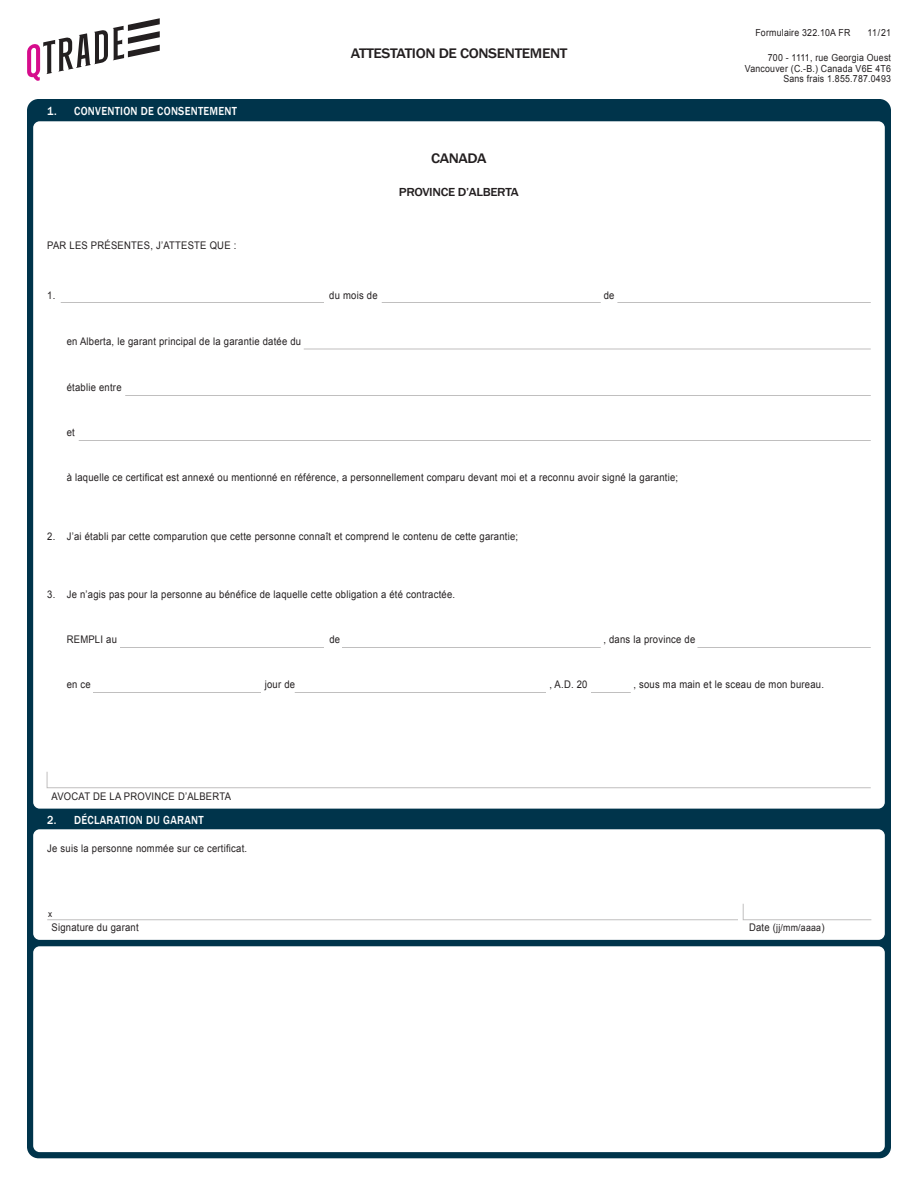
<style>
.page{position:relative;width:918px;height:1188px;background:#fff}
.page>*{position:absolute;margin:0;border:0;box-sizing:border-box;transform-origin:0 0}
.t1{font:500 14.25px "Franklin Gothic";letter-spacing:-.025em;color:#231f20;scale:1.1 1}
.t2{font:500 12px "Franklin Gothic";letter-spacing:.025em;color:#fff;scale:.9 1}
.t3{font:500 12px "Franklin Gothic";letter-spacing:-.025em;color:#231f20;scale:1.1 1}
.t4{font:10.5px "Arial";letter-spacing:.025em;color:#231f20;scale:.9 1}
.t5{font:9.75px/10.5px "Arial";letter-spacing:.025em;color:#231f20;text-align:right;scale:.9 1}
.t6{font:9px "Arial";color:#231f20;scale:.9 1}
.s1{font-size:10.5px}
</style>
<div class="page">
<div style="left:27px;top:99px;width:864px;height:1059px;background:#00344b;border-radius:11px"></div>
<div style="left:33px;top:121px;width:852px;height:688px;background:#fff;border-radius:6px"></div>
<div style="left:33px;top:946px;width:852px;height:206px;background:#fff;border-radius:6px"></div>
<div style="left:33px;top:829px;width:852px;height:111px;background:#fff;border-radius:6px"></div>
<svg style="left:743px;top:903px;width:129px;height:17px"></svg>
<hr style="left:47px;top:920px;width:691px;height:1px;background:#c0bfbf">
<svg style="left:47px;top:772px;width:824px;height:16px"></svg>
<hr style="left:617px;top:302px;width:254px;height:1px;background:#c0bfbf">
<hr style="left:304px;top:349px;width:567px;height:1px;background:#c0bfbf">
<hr style="left:382px;top:302px;width:219px;height:1px;background:#c0bfbf">
<hr style="left:61px;top:302px;width:263px;height:1px;background:#c0bfbf">
<hr style="left:125px;top:395px;width:746px;height:1px;background:#c0bfbf">
<hr style="left:79px;top:440px;width:792px;height:1px;background:#c0bfbf">
<hr style="left:698px;top:647px;width:173px;height:1px;background:#c0bfbf">
<hr style="left:342px;top:647px;width:259px;height:1px;background:#c0bfbf">
<hr style="left:120px;top:647px;width:204px;height:1px;background:#c0bfbf">
<hr style="left:591px;top:692px;width:40px;height:1px;background:#c0bfbf">
<hr style="left:295px;top:692px;width:251px;height:1px;background:#c0bfbf">
<hr style="left:93px;top:692px;width:168px;height:1px;background:#c0bfbf">
<svg style="left:27px;top:18px;width:133px;height:63px"></svg>
<p class="t2" style="left:47px;top:103px;width:212px">1. CONVENTION DE CONSENTEMENT</p>
<p class="t4" style="left:47px;top:238px;width:212px">PAR LES PRÉSENTES, J’ATTESTE QUE :</p>
<h1 class="t1" style="left:351px;top:44px;width:198px">ATTESTATION DE CONSENTEMENT</h1>
<h1 class="t1" style="left:431px;top:149px;width:52px">CANADA</h1>
<p class="t3" style="left:399px;top:184px;width:110px">PROVINCE D’ALBERTA</p>
<p class="t4" style="left:47px;top:289px;width:11px">1.</p>
<p class="t4" style="left:329px;top:289px;width:55px">du mois de</p>
<p class="t4" style="left:604px;top:289px;width:13px">de</p>
<p class="t4" style="left:67px;top:334px;width:262px">en Alberta, le garant principal de la garantie datée du</p>
<p class="t4" style="left:67px;top:381px;width:62px">établie entre</p>
<p class="t4" style="left:67px;top:426px;width:11px">et</p>
<p class="t4" style="left:67px;top:471px;width:681px">à laquelle ce certificat est annexé ou mentionné en référence, a personnellement comparu devant moi et a reconnu avoir signé la garantie;</p>
<p class="t4" style="left:47px;top:529px;width:525px">2. J’ai établi par cette comparution que cette personne connaît et comprend le contenu de cette garantie;</p>
<p class="t5" style="left:868px;top:27px;width:28px">11/21</p>
<p class="t5" style="left:745px;top:52px;width:164px">700 - 1111, rue Georgia Ouest<br>Vancouver (C.-B.) Canada V6E 4T6<br>Sans frais 1.855.787.0493</p>
<p class="t5" style="left:755px;top:27px;width:107px">Formulaire 322.10A FR</p>
<p class="t4" style="left:47px;top:588px;width:455px">3. Je n’agis pas pour la personne au bénéfice de laquelle cette obligation a été contractée.</p>
<p class="t4" style="left:67px;top:633px;width:57px">REMPLI au</p>
<p class="t4" style="left:329px;top:633px;width:13px">de</p>
<p class="t4" style="left:603px;top:633px;width:104px">, dans la province de</p>
<p class="t4" style="left:67px;top:678px;width:28px">en ce</p>
<p class="t4" style="left:265px;top:678px;width:35px">jour de</p>
<p class="t4" style="left:549px;top:678px;width:44px">, A.D. 20</p>
<p class="t4" style="left:633px;top:678px;width:213px">, sous ma main et le sceau de mon bureau.</p>
<p class="t4" style="left:52px;top:790px;width:201px">AVOCAT DE LA PROVINCE D’ALBERTA</p>
<p class="t2" style="left:47px;top:812px;width:175px">2. DÉCLARATION DU GARANT</p>
<p class="t4" style="left:47px;top:841px;width:224px">Je suis la personne nommée sur ce certificat.</p>
<p class="t6" style="left:48px;top:908px;width:6px">x</p>
<p class="t4" style="left:52px;top:920px;width:98px">Signature du garant</p>
<p class="t5" style="left:749px;top:922px;width:85px"><span class="s1">Date (</span>jj/mm/aaaa<span class="s1">)</span></p>
</div>
